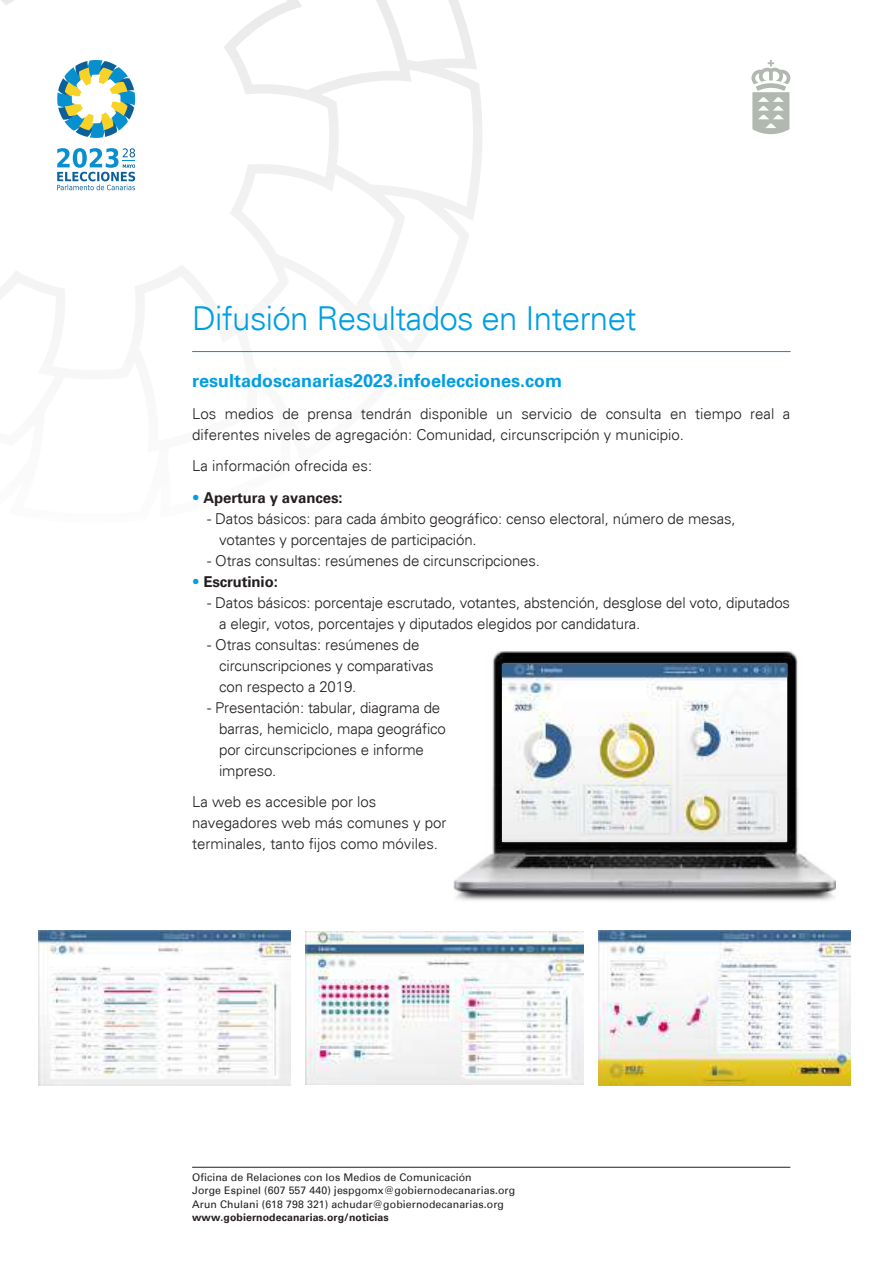
<style>
.page{position:relative;width:893px;height:1263px;background:#fff}
.page>*{position:absolute;margin:0;border:0;box-sizing:border-box;transform-origin:0 0}
.t1{font:300 33px "Univers";letter-spacing:-.02em;color:#009ee2}
.t2{font:700 18px "Univers";color:#009ee2}
.t3{font:300 15px/21px "Univers";letter-spacing:-.01em;color:#241f1f}
.t4{font:10.5px/13.5px "Univers";letter-spacing:.01em;color:#241f1f}
.t5{font:700 10.5px "Univers";letter-spacing:.01em;color:#241f1f}
.s1{color:#009ee2}
.s2{font-weight:700}
</style>
<div class="page">
<hr style="left:192px;top:1167px;width:598px;height:1px;background:#241f1f">
<svg style="left:751px;top:60px;width:39px;height:74px"></svg>
<svg style="left:57px;top:60px;width:78px;height:78px"></svg>
<svg style="left:57px;top:148px;width:78px;height:42px"></svg>
<hr style="left:192px;top:351px;width:598px;height:1px;background:#009ee2">
<img style="left:454px;top:652px;width:382px;height:249px">
<img style="left:503px;top:665px;width:283px;height:176px">
<img style="left:306px;top:931px;width:278px;height:153px">
<img style="left:38px;top:930px;width:253px;height:155px">
<img style="left:598px;top:930px;width:253px;height:155px">
<h1 class="t1" style="left:192px;top:306px;width:446px">Difusión Resultados en Internet</h1>
<p class="t2" style="left:192px;top:374px;width:372px">resultadoscanarias2023.infoelecciones.com</p>
<p class="t3" style="left:192px;top:404px;width:600px">Los medios de prensa tendrán disponible un servicio de consulta en tiempo real a diferentes niveles de agregación: Comunidad, circunscripción y municipio.</p>
<p class="t3" style="left:192px;top:451px;width:182px;line-height:31.5px">La información ofrecida es: <span class="s1">ï</span> <span class="s2">Apertura y avances:</span></p>
<p class="t3" style="left:219px;top:509px;width:518px;text-indent:-12px">- Datos básicos: para cada ámbito geográfico: censo electoral, número de mesas, votantes y porcentajes de participación.</p>
<p class="t3" style="left:192px;top:551px;width:349px;text-indent:15px">- Otras consultas: resúmenes de circunscripciones. <span class="s1">ï</span> <span class="s2">Escrutinio:</span></p>
<p class="t3" style="left:219px;top:593px;width:572px;text-indent:-12px">- Datos básicos: porcentaje escrutado, votantes, abstención, desglose del voto, diputados a elegir, votos, porcentajes y diputados elegidos por candidatura.</p>
<p class="t3" style="left:219px;top:635px;width:216px;text-indent:-12px">- Otras consultas: resúmenes de circunscripciones y comparativas con respecto a 2019.</p>
<p class="t3" style="left:219px;top:698px;width:228px;text-indent:-12px">- Presentación: tabular, diagrama de barras, hemiciclo, mapa geográfico por circunscripciones e informe impreso.</p>
<p class="t3" style="left:192px;top:793px;width:256px">La web es accesible por los navegadores web más comunes y por terminales, tanto fijos como móviles.</p>
<p class="t4" style="left:192px;top:1171px;width:325px">Oficina de Relaciones con los Medios de Comunicación<br>Jorge Espinel (607 557 440) jespgomx@gobiernodecanarias.org<br>Arun Chulani (618 798 321) achudar@gobiernodecanarias.org</p>
<p class="t5" style="left:192px;top:1213px;width:198px">www.gobiernodecanarias.org/noticias</p>
</div>
